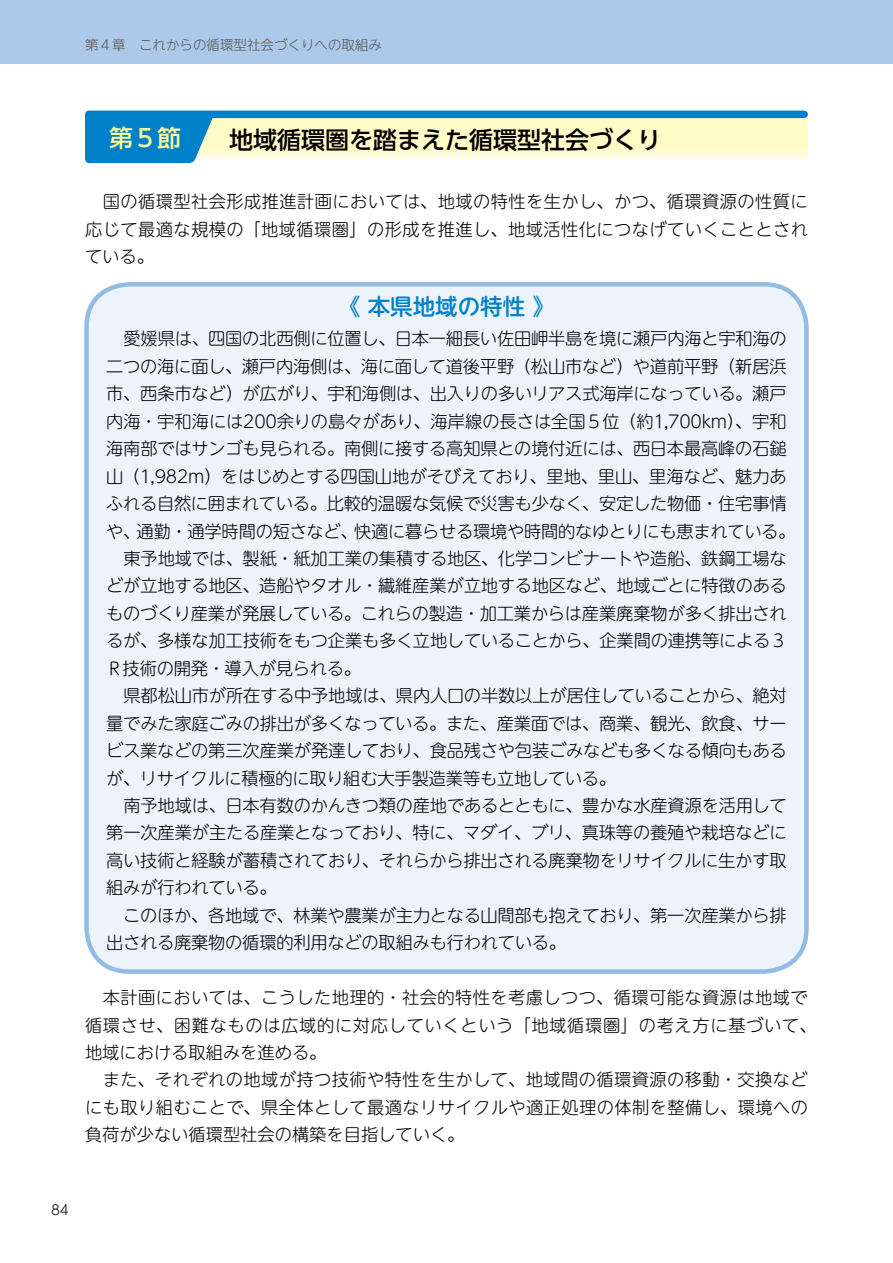
<style>
.page{position:relative;width:893px;height:1263px;background:#fff}
.page>*{position:absolute;margin:0;border:0;box-sizing:border-box;transform-origin:0 0}
.t1{font:500 24px "UD Shin Go Pro";color:#000}
.t2{font:500 22.5px "UD Shin M Go Pro";color:#0080c8}
.t3{font:300 17.25px/27.5px "UD Shin M Go Pro";letter-spacing:-.01em;color:#000;text-align:justify}
.t4{font:300 17.25px/27.5px "UD Shin M Go Pro";letter-spacing:.025em;color:#000}
.t5{font:300 13.5px "UD Shin M Go Pro";color:#595757}
.t6{font:300 13.5px "UD Shin M Go Pro";color:#000}
.s1{color:#fff899}
</style>
<div class="page">
<div style="left:0;top:0;width:893px;height:64px;background:#acc9e9"></div>
<div style="left:87px;top:284px;width:719px;height:687px;background:#ecf3fa;border-radius:43px"></div>
<div style="left:84px;top:282px;width:725px;height:692px;border:4px solid #94bbe3;border-radius:43px"></div>
<svg style="left:215px;top:114px;width:593px;height:46px;background:#fefbcc"></svg>
<svg style="left:85px;top:112px;width:130px;height:51px;background:#178bc9"></svg>
<div style="left:89px;top:111px;width:715px;height:7px;background:#0080c8"></div>
<p class="t5" style="left:85px;top:34px;width:298px">第４章　これからの循環型社会づくりへの取組み</p>
<h1 class="t1" style="left:109px;top:120px;width:553px"><span class="s1">第５節</span> 　地域循環圏を踏まえた循環型社会づくり</h1>
<p class="t3" style="left:85px;top:187px;width:724px">　国の循環型社会形成推進計画においては、地域の特性を生かし、かつ、循環資源の性質に応じて最適な規模の「地域循環圏」の形成を推進し、地域活性化につなげていくこととされている。</p>
<h2 class="t2" style="left:338px;top:288px;width:219px">《 本県地域の特性 》</h2>
<p class="t3" style="left:106px;top:324px;width:691px;text-align:left">　愛媛県は、四国の北西側に位置し、日本一細長い佐田岬半島を境に瀬戸内海と宇和海の二つの海に面し、瀬戸内海側は、海に面して道後平野（松山市など）や道前平野（新居浜市、西条市など）が広がり、宇和海側は、出入りの多いリアス式海岸になっている。瀬戸内海・宇和海には200余りの島々があり、海岸線の長さは全国５位（約1,700km）、宇和海南部ではサンゴも見られる。南側に接する高知県との境付近には、西日本最高峰の石鎚山（1,982m）をはじめとする四国山地がそびえており、里地、里山、里海など、魅力あふれる自然に囲まれている。比較的温暖な気候で災害も少なく、安定した物価・住宅事情や、通勤・通学時間の短さなど、快適に暮らせる環境や時間的なゆとりにも恵まれている。　東予地域では、製紙・紙加工業の集積する地区、化学コンビナートや造船、鉄鋼工場などが立地する地区、造船やタオル・繊維産業が立地する地区など、地域ごとに特徴のあるものづくり産業が発展している。これらの製造・加工業からは産業廃棄物が多く排出されるが、多様な加工技術をもつ企業も多く立地していることから、企業間の連携等による３<br>Ｒ技術の開発・導入が見られる。<br>　県都松山市が所在する中予地域は、県内人口の半数以上が居住していることから、絶対量でみた家庭ごみの排出が多くなっている。また、産業面では、商業、観光、飲食、サービス業などの第三次産業が発達しており、食品残さや包装ごみなども多くなる傾向もあるが、リサイクルに積極的に取り組む大手製造業等も立地している。<br>　南予地域は、日本有数のかんきつ類の産地であるとともに、豊かな水産資源を活用して第一次産業が主たる産業となっており、特に、マダイ、ブリ、真珠等の養殖や栽培などに高い技術と経験が蓄積されており、それらから排出される廃棄物をリサイクルに生かす取組みが行われている。<br>　このほか、各地域で、林業や農業が主力となる山間部も抱えており、第一次産業から排出される廃棄物の循環的利用などの取組みも行われている。</p>
<p class="t4" style="left:85px;top:983px;width:733px">　本計画においては、こうした地理的・社会的特性を考慮しつつ、循環可能な資源は地域で循環させ、困難なものは広域的に対応していくという「地域循環圏」の考え方に基づいて、地域における取組みを進める。<br>　また、それぞれの地域が持つ技術や特性を生かして、地域間の循環資源の移動・交換などにも取り組むことで、県全体として最適なリサイクルや適正処理の体制を整備し、環境への負荷が少ない循環型社会の構築を目指していく。</p>
<p class="t6" style="left:51px;top:1199px;width:19px">84</p>
</div>
